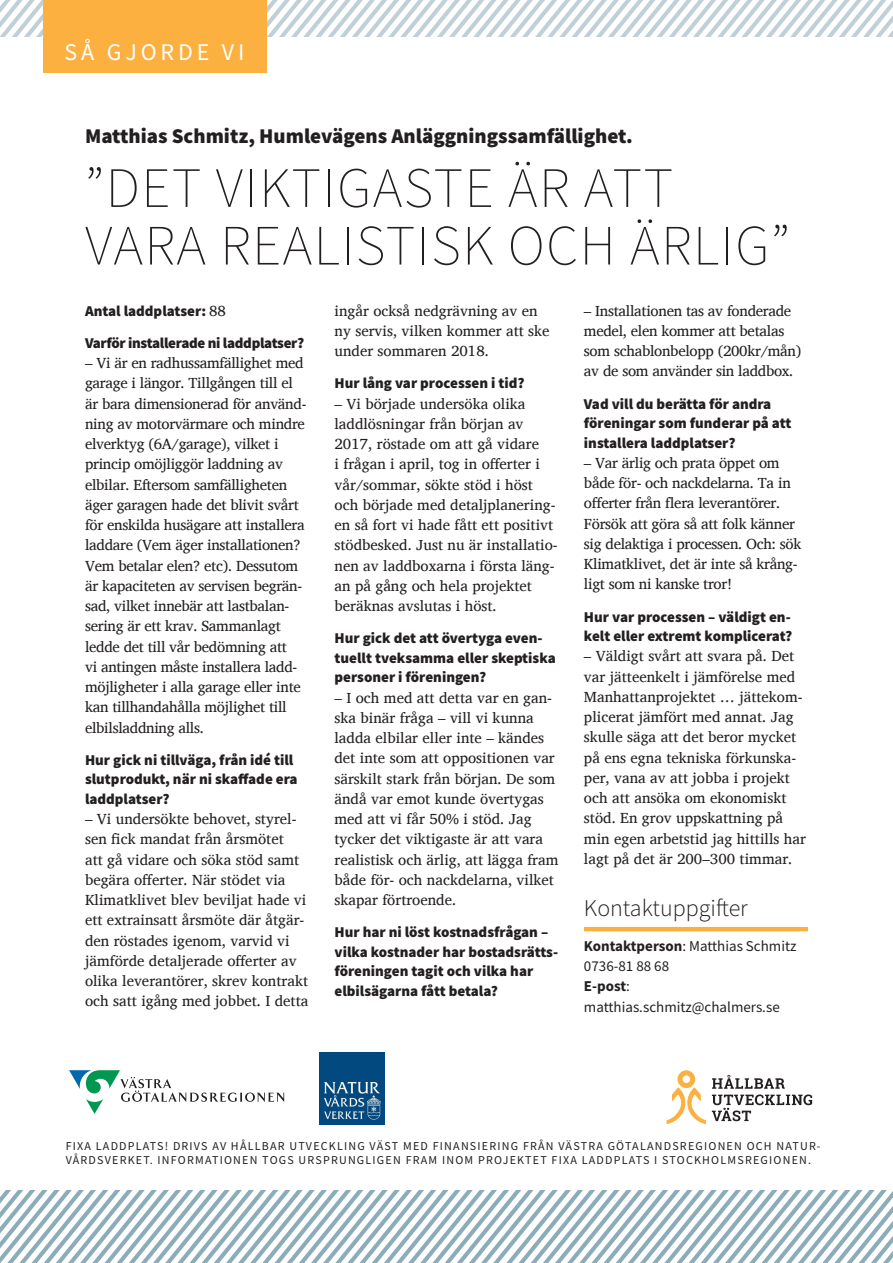
<style>
.page{position:relative;width:893px;height:1263px;background:#fff}
.page>*{position:absolute;margin:0;border:0;box-sizing:border-box;transform-origin:0 0}
.Titel{font:200 57px/57.6px "Source Sans Pro";letter-spacing:.025em;color:#231f20}
.Ingress_light{font:300 24px "Source Sans Pro";color:#231f20}
.Brödtext_Sans{font:24px "Source Sans Pro";letter-spacing:.16em;color:#fff}
.Titel-2{font:900 21px "Source Sans Pro";color:#231f20}
.Brödtext_utan_indrag{font:15px/20.2px "Charis SIL";color:#231f20}
.Brödtext_utan_indrag-2{font:15px/20.2px "Charis SIL";letter-spacing:-.02em;color:#231f20}
.Fråga_fetstil{font:900 15px/19.5px "Source Sans Pro";color:#231f20}
.Brödtext_Sans-2{font:15px/20.2px "Source Sans Pro";color:#231f20}
.Fråga_fetstil-2{font:900 15px "Source Sans Pro";letter-spacing:-.02em;color:#231f20}
.Brödtext_Sans-3{font:12px/14.2px "Source Sans Pro";letter-spacing:.1em;color:#231f20}
.s1{font-family:"Charis SIL";font-weight:400}
.s2{font-weight:700}
</style>
<div class="page">
<svg style="left:0;top:1191px;width:893px;height:72px"></svg>
<svg style="left:0;top:0;width:893px;height:36px"></svg>
<svg style="left:666px;top:1070px;width:146px;height:54px"></svg>
<svg style="left:69px;top:1070px;width:215px;height:44px"></svg>
<img style="left:320px;top:1052px;width:65px;height:73px">
<div style="left:43px;top:0;width:223px;height:72px;background:#fbb03f"></div>
<hr style="left:584px;top:927px;width:224px;height:4px;background:#fbb03f">
<p class="Brödtext_Sans" style="left:65px;top:36px;width:181px">SÅ GJORDE VI</p>
<p class="Titel-2" style="left:85px;top:122px;width:549px">Matthias Schmitz, Humlevägens Anläggningssamfällighet.</p>
<p class="Titel" style="left:85px;top:160px;width:706px">”DET VIKTIGASTE ÄR ATT<br>VARA REALISTISK OCH ÄRLIG”</p>
<p class="Fråga_fetstil" style="left:85px;top:301px;width:142px">Antal laddplatser: <span class="s1">88</span></p>
<p class="Fråga_fetstil-2" style="left:85px;top:332px;width:221px">Varför installerade ni laddplatser?</p>
<p class="Brödtext_utan_indrag-2" style="left:85px;top:353px;width:223px">– Vi är en radhussamfällighet med garage i längor. Tillgången till el är bara dimensionerad för använd&shy;ning av motorvärmare och mindre elverktyg (6A/garage), vilket i princip omöjliggör laddning av elbilar. Eftersom samfälligheten äger garagen hade det blivit svårt för enskilda husägare att installera laddare (Vem äger installationen?<br>Vem betalar elen? etc). Dessutom är kapaciteten av servisen begrän&shy;sad, vilket innebär att lastbalan&shy;sering är ett krav. Sammanlagt ledde det till vår bedömning att<br>vi antingen måste installera ladd&shy;möjligheter i alla garage eller inte kan tillhandahålla möjlighet till elbilsladdning alls.</p>
<p class="Fråga_fetstil" style="left:85px;top:750px;width:214px">Hur gick ni tillväga, från idé till slutprodukt, när ni skaffade era laddplatser?</p>
<p class="Brödtext_utan_indrag" style="left:85px;top:809px;width:225px">– Vi undersökte behovet, styrel&shy;sen fick mandat från årsmötet<br>att gå vidare och söka stöd samt begära offerter. När stödet via Klimatklivet blev beviljat hade vi ett extrainsatt årsmöte där åtgär&shy;den röstades igenom, varvid vi jämförde detaljerade offerter av olika leverantörer, skrev kontrakt och satt igång med jobbet. I detta</p>
<p class="Brödtext_utan_indrag" style="left:334px;top:300px;width:217px">ingår också nedgrävning av en ny servis, vilken kommer att ske under sommaren 2018.</p>
<p class="Fråga_fetstil" style="left:334px;top:373px;width:192px">Hur lång var processen i tid?</p>
<p class="Brödtext_utan_indrag" style="left:334px;top:393px;width:225px">– Vi började undersöka olika laddlösningar från början av<br>2017, röstade om att gå vidare<br>i frågan i april, tog in offerter i vår/sommar, sökte stöd i höst och började med detaljplanering&shy;en så fort vi hade fått ett positivt stödbesked. Just nu är installatio&shy;nen av laddboxarna i första läng&shy;an på gång och hela projektet beräknas avslutas i höst.</p>
<p class="Fråga_fetstil" style="left:334px;top:628px;width:223px">Hur gick det att övertyga even&shy;tuellt tveksamma eller skeptiska personer i föreningen?</p>
<p class="Brödtext_utan_indrag" style="left:334px;top:687px;width:225px">– I och med att detta var en gan&shy;ska binär fråga – vill vi kunna ladda elbilar eller inte – kändes det inte som att oppositionen var särskilt stark från början. De som ändå var emot kunde övertygas med att vi får 50% i stöd. Jag tycker det viktigaste är att vara realistisk och ärlig, att lägga fram både för- och nackdelarna, vilket skapar förtroende.</p>
<p class="Fråga_fetstil" style="left:334px;top:922px;width:225px">Hur har ni löst kostnadsfrågan – vilka kostnader har bostadsrätts&shy;föreningen tagit och vilka har elbilsägarna fått betala?</p>
<p class="Brödtext_utan_indrag-2" style="left:584px;top:300px;width:219px">– Installationen tas av fonderade medel, elen kommer att betalas som schablonbelopp (200kr/mån) av de som använder sin laddbox.</p>
<p class="Fråga_fetstil" style="left:584px;top:394px;width:209px">Vad vill du berätta för andra föreningar som funderar på att installera laddplatser?</p>
<p class="Brödtext_utan_indrag-2" style="left:584px;top:452px;width:219px">– Var ärlig och prata öppet om både för- och nackdelarna. Ta in offerter från flera leverantörer.<br>Försök att göra så att folk känner sig delaktiga i processen. Och: sök<br>Klimatklivet, det är inte så krång&shy;ligt som ni kanske tror!</p>
<p class="Fråga_fetstil" style="left:584px;top:607px;width:210px">Hur var processen – väldigt en&shy;kelt eller extremt komplicerat?</p>
<p class="Brödtext_utan_indrag" style="left:584px;top:646px;width:223px">– Väldigt svårt att svara på. Det var jätteenkelt i jämförelse med<br>Manhattanprojektet … jättekom&shy;plicerat jämfört med annat. Jag skulle säga att det beror mycket på ens egna tekniska förkunska&shy;per, vana av att jobba i projekt och att ansöka om ekonomiskt stöd. En grov uppskattning på min egen arbetstid jag hittills har lagt på det är 200–300 timmar.</p>
<p class="Ingress_light" style="left:584px;top:893px;width:165px">Kontaktuppgifter</p>
<p class="Brödtext_Sans-2" style="left:584px;top:936px;width:214px"><span class="s2">Kontaktperson</span>: Matthias Schmitz<br>0736-81 88 68</p>
<p class="Brödtext_Sans-2" style="left:584px;top:976px;width:197px"><span class="s2">E-post</span>: matthias.schmitz@chalmers.se</p>
<p class="Brödtext_Sans-3" style="left:66px;top:1138px;width:756px">FIXA LADDPLATS! DRIVS AV HÅLLBAR UTVECKLING VÄST MED FINANSIERING FRÅN VÄSTRA GÖTALANDSREGIONEN OCH NATUR-<br>VÅRDSVERKET. INFORMATIONEN TOGS URSPRUNGLIGEN FRAM INOM PROJEKTET FIXA LADDPLATS I STOCKHOLMSREGIONEN.</p>
</div>
